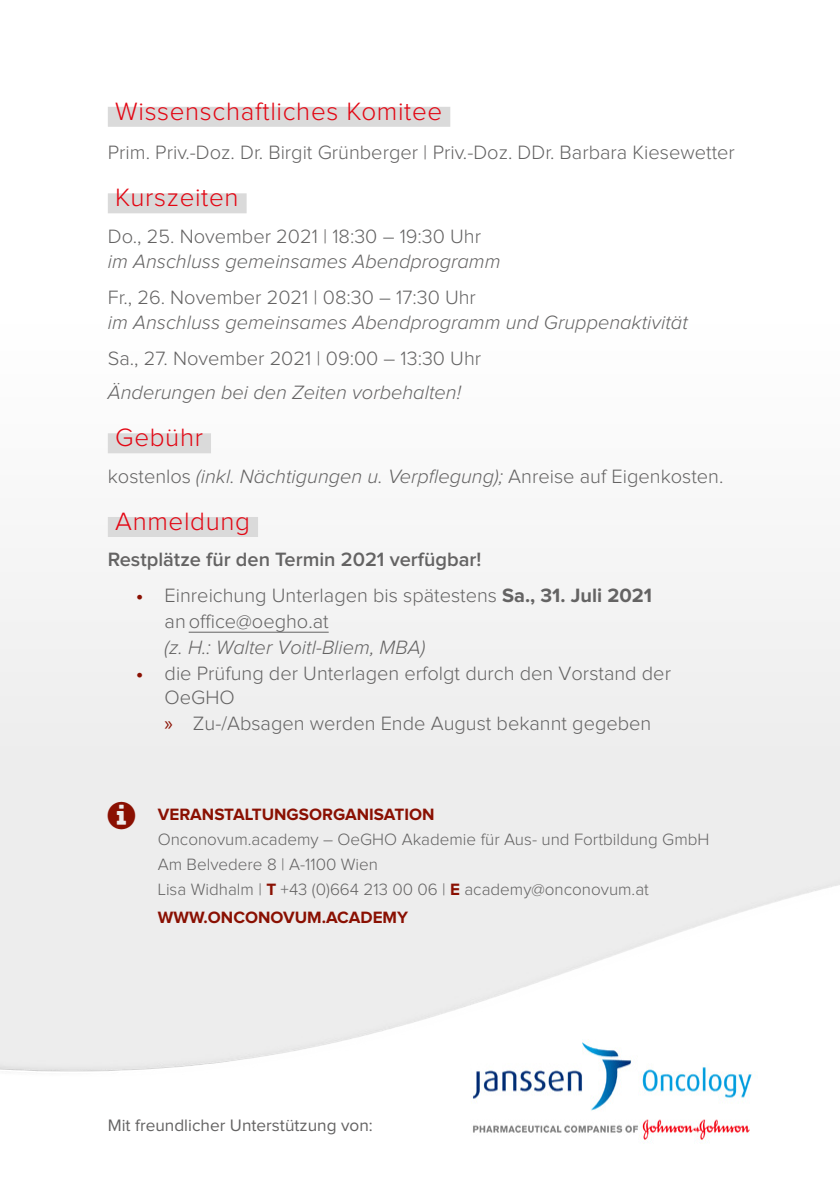
<style>
.page{position:relative;width:840px;height:1191px;background:#fff}
.page>*{position:absolute;margin:0;border:0;box-sizing:border-box;transform-origin:0 0}
.t1{font:300 26px "Proxima Nova";letter-spacing:.025em;color:#e30613}
.t2{font:300 20px/26px "Proxima Nova";color:#646363}
.t3{font:italic 300 20px "Proxima Nova";color:#646363}
.t4{font:600 20px "Proxima Nova";color:#646363}
.t5{font:17.2px "Proxima Nova";color:#646363}
.t6{font:300 17px/25px "Proxima Nova";color:#646363}
.t7{font:700 17px "Proxima Nova";color:#8a1002}
.s1{font-style:normal}
.s2{font-weight:700;color:#8a1002}
.s3{font-weight:700}
.s4{font-family:"Myriad Pro";font-weight:400;color:#8a1002}
</style>
<div class="page">
<img style="left:0;top:107px;width:839px;height:1037px">
<div style="left:108px;top:107px;width:342px;height:20px;background:#dadada"></div>
<div style="left:108px;top:193px;width:138px;height:20px;background:#dadada"></div>
<div style="left:108px;top:433px;width:103px;height:20px;background:#dadada"></div>
<div style="left:108px;top:517px;width:150px;height:20px;background:#dadada"></div>
<hr style="left:188px;top:632px;width:140px;height:1px;background:#646363">
<svg style="left:108px;top:801px;width:27px;height:28px"></svg>
<h1 class="t1" style="left:115px;top:99px;width:328px">Wissenschaftliches Komitee</h1>
<p class="t2" style="left:108px;top:140px;width:628px">Prim. Priv.-Doz. Dr. Birgit Grünberger | Priv.-Doz. DDr. Barbara Kiesewetter</p>
<h1 class="t1" style="left:115px;top:186px;width:125px">Kurszeiten</h1>
<p class="t2" style="left:108px;top:224px;width:374px">Do., 25. November 2021 | 18:30 – 19:30 Uhr</p>
<p class="t3" style="left:108px;top:252px;width:394px">im Anschluss gemeinsames Abendprogramm</p>
<p class="t2" style="left:108px;top:285px;width:369px">Fr., 26. November 2021 | 08:30 – 17:30 Uhr</p>
<p class="t3" style="left:108px;top:313px;width:581px">im Anschluss gemeinsames Abendprogramm und Gruppenaktivität</p>
<p class="t2" style="left:108px;top:346px;width:374px">Sa., 27. November 2021 | 09:00 – 13:30 Uhr</p>
<p class="t3" style="left:108px;top:383px;width:354px">Änderungen bei den Zeiten vorbehalten!</p>
<h1 class="t1" style="left:115px;top:426px;width:89px">Gebühr</h1>
<p class="t3" style="left:108px;top:467px;width:616px"><span class="s1">kostenlos</span> (inkl. Nächtigungen u. Verpflegung); <span class="s1">Anreise auf Eigenkosten.</span></p>
<h1 class="t1" style="left:115px;top:509px;width:136px">Anmeldung</h1>
<p class="t4" style="left:108px;top:550px;width:375px">Restplätze für den Termin 2021 verfügbar!</p>
<p class="t2" style="left:164px;top:583px;width:488px;text-indent:-28px"><span class="s2">•</span> Einreichung Unterlagen bis spätestens <span class="s3">Sa., 31. Juli 2021 </span>an office@oegho.at</p>
<p class="t3" style="left:164px;top:638px;width:262px">(z. H.: Walter Voitl-Bliem, MBA)</p>
<p class="t2" style="left:164px;top:662px;width:507px;line-height:24px;text-indent:-28px"><span class="s2">•</span> die Prüfung der Unterlagen erfolgt durch den Vorstand der<br>OeGHO</p>
<p class="t2" style="left:164px;top:711px;width:488px"><span class="s4">»</span> Zu-/Absagen werden Ende August bekannt gegeben</p>
<p class="t7" style="left:158px;top:806px;width:278px">VERANSTALTUNGSORGANISATION</p>
<p class="t6" style="left:158px;top:827px;width:553px">Onconovum.academy – OeGHO Akademie für Aus- und Fortbildung GmbH<br>Am Belvedere 8 | A-1100 Wien<br>Lisa Widhalm | <span class="s2">T</span> +43 (0)664 213 00 06 | <span class="s2">E</span> academy@onconovum.at</p>
<p class="t7" style="left:158px;top:909px;width:252px">WWW.ONCONOVUM.ACADEMY</p>
<p class="t5" style="left:108px;top:1117px;width:266px">Mit freundlicher Unterstützung von:</p>
</div>
